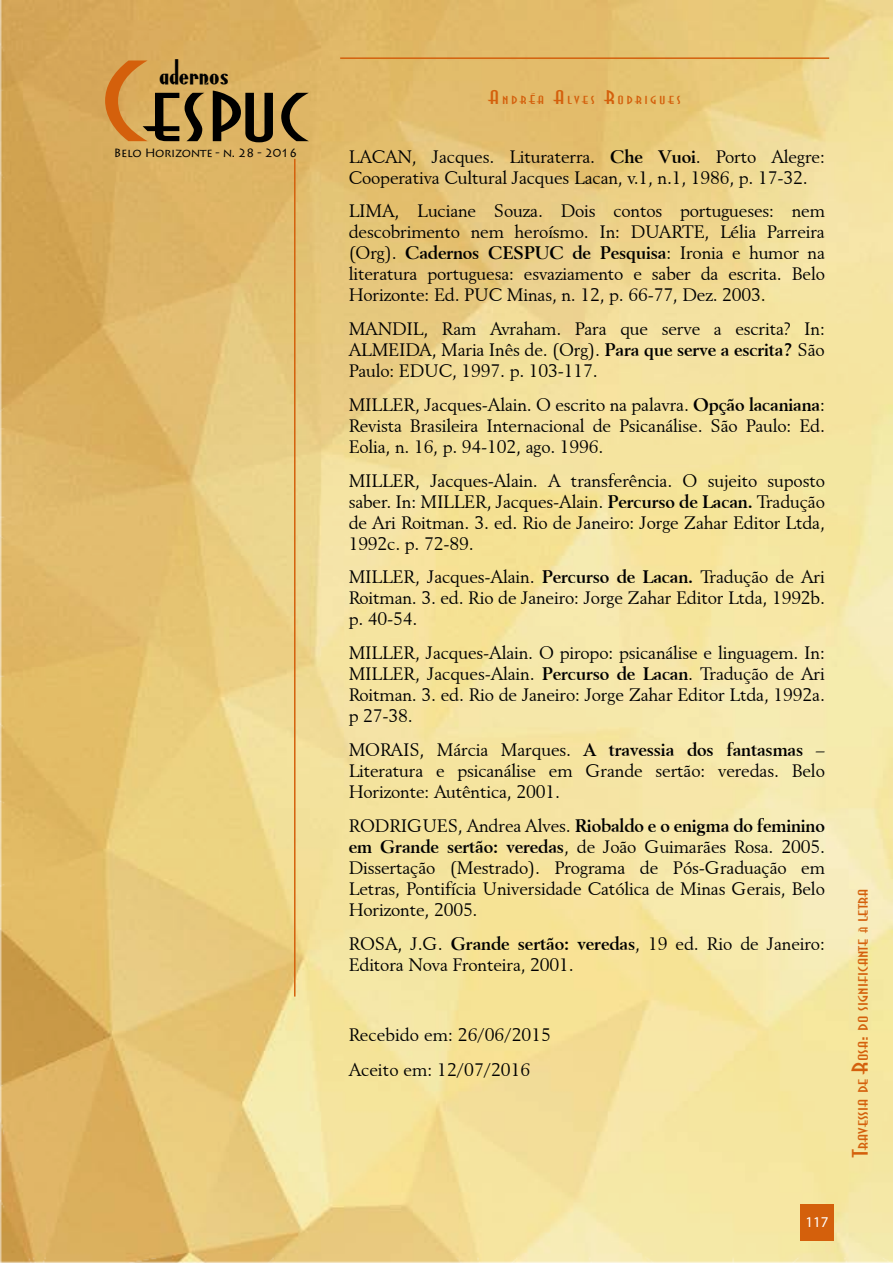
<style>
.page{position:relative;width:893px;height:1263px;background:#fff}
.page>*{position:absolute;margin:0;border:0;box-sizing:border-box;transform-origin:0 0}
.t1{font:expanded 108px "Asia";color:#000}
.t2{font:30px "Anchor Steam NF";color:#000}
.t3{font:expanded 21px "Asia";color:#d4600c}
.t4{font:18px/21px "Revival 565 BT";letter-spacing:-.01em;color:#000;text-align:justify}
.t5{font:expanded 18px "Asia";letter-spacing:.14em;color:#d4600c}
.t6{font:15px "Myriad Pro";color:#fff}
.t7{font:12px "Lithos Pro";letter-spacing:-.03em;color:#000}
.s1{color:#d4600c}
.s2{font-weight:700}
.s3{font-size:12px}
.s4{font-size:10.5px}
</style>
<div class="page">
<img style="left:0;top:0;width:893px;height:1263px">
<div style="left:800px;top:1203px;width:34px;height:37px;background:#d4600c"></div>
<hr style="left:294px;top:159px;width:2px;height:837px;background:#d4600c">
<hr style="left:340px;top:57px;width:489px;height:2px;background:#d4600c">
<h2 class="t2" style="left:159px;top:51px;width:71px">adernos</h2>
<h1 class="t1" style="left:101px;top:42px;width:208px"><span class="s1">C</span>espuc</h1>
<p class="t7" style="left:114px;top:146px;width:185px">Belo Horizonte - n. 28 - 2016</p>
<p class="t4" style="left:349px;top:145px;width:478px">LACAN, Jacques. Lituraterra. <span class="s2">Che Vuoi</span>. Porto Alegre:<br>Cooperativa Cultural Jacques Lacan, v.1, n.1, 1986, p. 17-32.</p>
<p class="t4" style="left:349px;top:200px;width:478px">LIMA, Luciane Souza. Dois contos portugueses: nem descobrimento nem heroísmo. In: DUARTE, Lélia Parreira (Org). <span class="s2">Cadernos CESPUC de Pesquisa</span>: Ironia e humor na literatura portuguesa: esvaziamento e saber da escrita. Belo Horizonte: Ed. PUC Minas, n. 12, p. 66-77, Dez. 2003.</p>
<p class="t4" style="left:349px;top:318px;width:478px">MANDIL, Ram Avraham. Para que serve a escrita? In:<br>ALMEIDA, Maria Inês de. (Org). <span class="s2">Para que serve a escrita?</span> São Paulo: EDUC, 1997. p. 103-117.</p>
<p class="t4" style="left:349px;top:394px;width:478px">MILLER, Jacques-Alain. O escrito na palavra. <span class="s2">Opção lacaniana</span>:<br>Revista Brasileira Internacional de Psicanálise. São Paulo: Ed.<br>Eolia, n. 16, p. 94-102, ago. 1996.</p>
<p class="t4" style="left:349px;top:470px;width:478px">MILLER, Jacques-Alain. A transferência. O sujeito suposto saber. In: MILLER, Jacques-Alain. <span class="s2">Percurso de Lacan.</span> Tradução de Ari Roitman. 3. ed. Rio de Janeiro: Jorge Zahar Editor Ltda, 1992c. p. 72-89.</p>
<p class="t4" style="left:349px;top:566px;width:478px">MILLER, Jacques-Alain. <span class="s2">Percurso de Lacan.</span> Tradução de Ari Roitman. 3. ed. Rio de Janeiro: Jorge Zahar Editor Ltda, 1992b. p. 40-54.</p>
<p class="t4" style="left:349px;top:642px;width:478px">MILLER, Jacques-Alain. O piropo: psicanálise e linguagem. In:<br>MILLER, Jacques-Alain. <span class="s2">Percurso de Lacan</span>. Tradução de Ari Roitman. 3. ed. Rio de Janeiro: Jorge Zahar Editor Ltda, 1992a. p 27-38.</p>
<p class="t4" style="left:349px;top:739px;width:478px">MORAIS, Márcia Marques. <span class="s2">A travessia dos fantasmas</span> – Literatura e psicanálise em Grande sertão: veredas. Belo Horizonte: Autêntica, 2001.</p>
<p class="t4" style="left:349px;top:815px;width:478px">RODRIGUES, Andrea Alves. <span class="s2">Riobaldo e o enigma do feminino em Grande sertão: veredas</span>, de João Guimarães Rosa. 2005.<br>Dissertação (Mestrado). Programa de Pós-Graduação em Letras, Pontifícia Universidade Católica de Minas Gerais, Belo Horizonte, 2005.</p>
<p class="t4" style="left:349px;top:932px;width:478px">ROSA, J.G. <span class="s2">Grande sertão: veredas</span>, 19 ed. Rio de Janeiro:<br>Editora Nova Fronteira, 2001.</p>
<p class="t5" style="left:489px;top:88px;width:194px">Andr<span class="s3">é</span>a Alves Rodrigues</p>
<p class="t4" style="left:349px;top:1017px;width:204px;line-height:35.2px">Recebido em: 26/06/2015<br>Aceito em: 12/07/2016</p>
<p class="t3" style="left:848px;top:1157px;width:270px;rotate:-90deg">Travessia de Rosa: do significante <span class="s4">à</span> letra</p>
<p class="t6" style="left:805px;top:1213px;width:25px">117</p>
</div>
